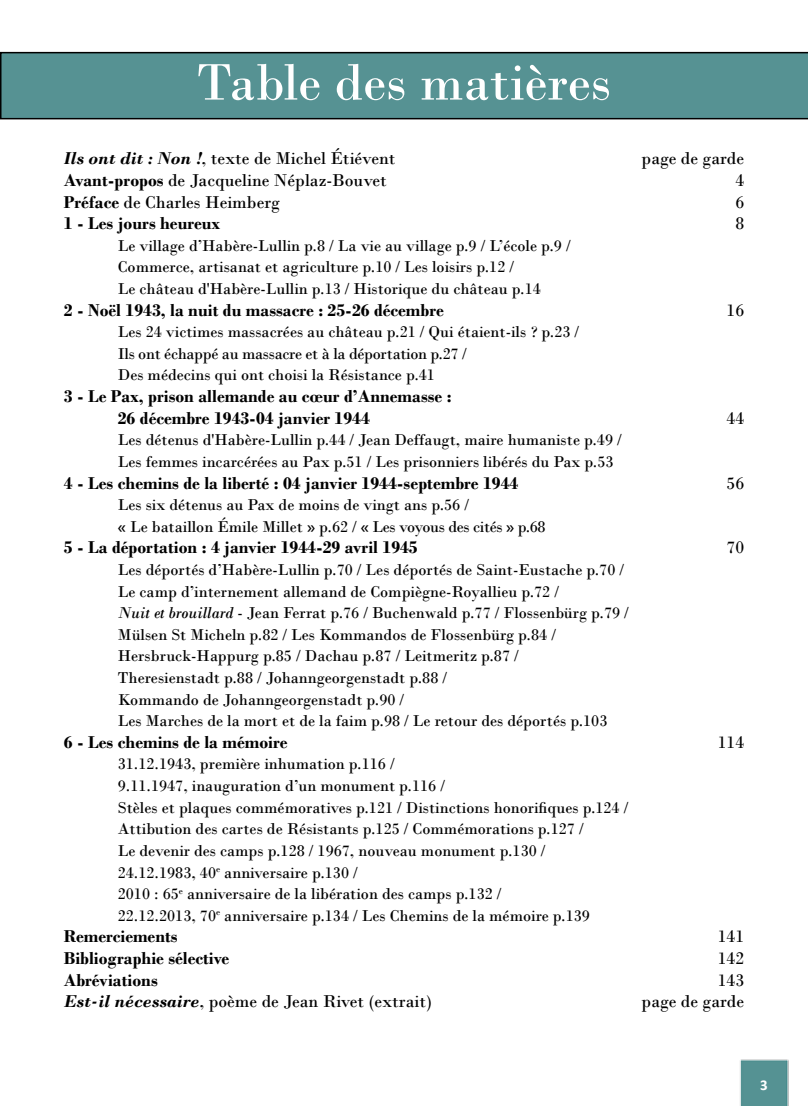
<style>
.page{position:relative;width:808px;height:1106px;background:#fff}
.page>*{position:absolute;margin:0;border:0;box-sizing:border-box;transform-origin:0 0}
.t1{font:54px "Bodoni";color:#fff}
.t2{font:700 18px/21.6px "Bodoni";color:#000}
.t3{font:18px "Bodoni";color:#000}
.t4{font:16.5px/21.6px "Bodoni";color:#000}
.t5{font:700 15px "Calibri";color:#fff}
.s1{font-weight:700;font-style:italic}
.s2{font-weight:700}
.s3{font-style:italic}
</style>
<div class="page">
<img style="left:0;top:51px;width:808px;height:1055px">
<div style="left:0;top:52px;width:808px;height:67px;background:#569293"></div>
<h1 class="t1" style="left:197px;top:50px;width:416px">Table des matières</h1>
<p class="t3" style="left:64px;top:148px;width:333px"><span class="s1">Ils ont dit : Non !</span>, texte de Michel Étiévent</p>
<p class="t3" style="left:641px;top:148px;width:104px">page de garde</p>
<p class="t3" style="left:64px;top:169px;width:325px"><span class="s2">Avant-propos</span> de Jacqueline Néplaz-Bouvet</p>
<p class="t3" style="left:735px;top:169px;width:10px">4</p>
<p class="t3" style="left:64px;top:191px;width:218px"><span class="s2">Préface</span> de Charles Heimberg</p>
<p class="t3" style="left:735px;top:191px;width:10px">6</p>
<p class="t2" style="left:64px;top:212px;width:158px">1 - Les jours heureux</p>
<p class="t3" style="left:735px;top:213px;width:10px">8</p>
<p class="t4" style="left:118px;top:235px;width:454px">Le village d’Habère-Lullin p.8 / La vie au village p.9 / L’école p.9 /<br>Commerce, artisanat et agriculture p.10 / Les loisirs p.12 /<br>Le château d'Habère-Lullin p.13 / Historique du château p.14</p>
<p class="t2" style="left:64px;top:299px;width:382px">2 - Noël 1943, la nuit du massacre : 25-26 décembre</p>
<p class="t3" style="left:726px;top:299px;width:19px">16</p>
<p class="t4" style="left:118px;top:321px;width:463px">Les 24 victimes massacrées au château p.21 / Qui étaient-ils ? p.23 /<br>Ils ont échappé au massacre et à la déportation p.27 /<br>Des médecins qui ont choisi la Résistance p.41</p>
<p class="t2" style="left:118px;top:385px;width:335px;text-indent:-54px">3 - Le Pax, prison allemande au cœur d’Annemasse :<br>26 décembre 1943-04 janvier 1944</p>
<p class="t3" style="left:726px;top:407px;width:19px">44</p>
<p class="t4" style="left:118px;top:429px;width:505px">Les détenus d'Habère-Lullin p.44 / Jean Deffaugt, maire humaniste p.49 /<br>Les femmes incarcérées au Pax p.51 / Les prisonniers libérés du Pax p.53</p>
<p class="t2" style="left:64px;top:472px;width:456px">4 - Les chemins de la liberté : 04 janvier 1944-septembre 1944</p>
<p class="t3" style="left:726px;top:472px;width:19px">56</p>
<p class="t4" style="left:118px;top:494px;width:429px">Les six détenus au Pax de moins de vingt ans p.56 /<br>« Le bataillon Émile Millet » p.62 / « Les voyous des cités » p.68</p>
<p class="t2" style="left:64px;top:536px;width:355px">5 - La déportation : 4 janvier 1944-29 avril 1945</p>
<p class="t3" style="left:726px;top:537px;width:19px">70</p>
<p class="t4" style="left:118px;top:559px;width:513px">Les déportés d’Habère-Lullin p.70 / Les déportés de Saint-Eustache p.70 / Le camp d’internement allemand de Compiègne-Royallieu p.72 /<br><span class="s3">Nuit et brouillard</span> - Jean Ferrat p.76 / Buchenwald p.77 / Flossenbürg p.79 / Mülsen St Micheln p.82 / Les Kommandos de Flossenbürg p.84 / Hersbruck-Happurg p.85 / Dachau p.87 / Leitmeritz p.87 /<br>Theresienstadt p.88 / Johanngeorgenstadt p.88 /<br>Kommando de Johanngeorgenstadt p.90 /<br>Les Marches de la mort et de la faim p.98 / Le retour des déportés p.103</p>
<p class="t2" style="left:64px;top:731px;width:225px">6 - Les chemins de la mémoire</p>
<p class="t3" style="left:718px;top:731px;width:28px">114</p>
<p class="t4" style="left:118px;top:753px;width:512px">31.12.1943, première inhumation p.116 /<br>9.11.1947, inauguration d’un monument p.116 /<br>Stèles et plaques commémoratives p.121 / Distinctions honorifiques p.124 / Attibution des cartes de Résistants p.125 / Commémorations p.127 /<br>Le devenir des camps p.128 / 1967, nouveau monument p.130 /<br>24.12.1983, 40<sup>e</sup> anniversaire p.130 /<br>2010 : 65<sup>e</sup> anniversaire de la libération des camps p.132 /<br>22.12.2013, 70<sup>e</sup> anniversaire p.134 / Les Chemins de la mémoire p.139</p>
<p class="t2" style="left:64px;top:925px;width:115px">Remerciements</p>
<p class="t3" style="left:718px;top:925px;width:28px">141</p>
<p class="t2" style="left:64px;top:947px;width:167px">Bibliographie sélective</p>
<p class="t3" style="left:718px;top:947px;width:28px">142</p>
<p class="t2" style="left:64px;top:968px;width:95px">Abréviations</p>
<p class="t3" style="left:718px;top:969px;width:28px">143</p>
<p class="t3" style="left:64px;top:990px;width:370px"><span class="s1">Est-il nécessaire</span>, poème de Jean Rivet (extrait)</p>
<p class="t3" style="left:641px;top:990px;width:104px">page de garde</p>
<p class="t5" style="left:760px;top:1074px;width:9px">3</p>
</div>
